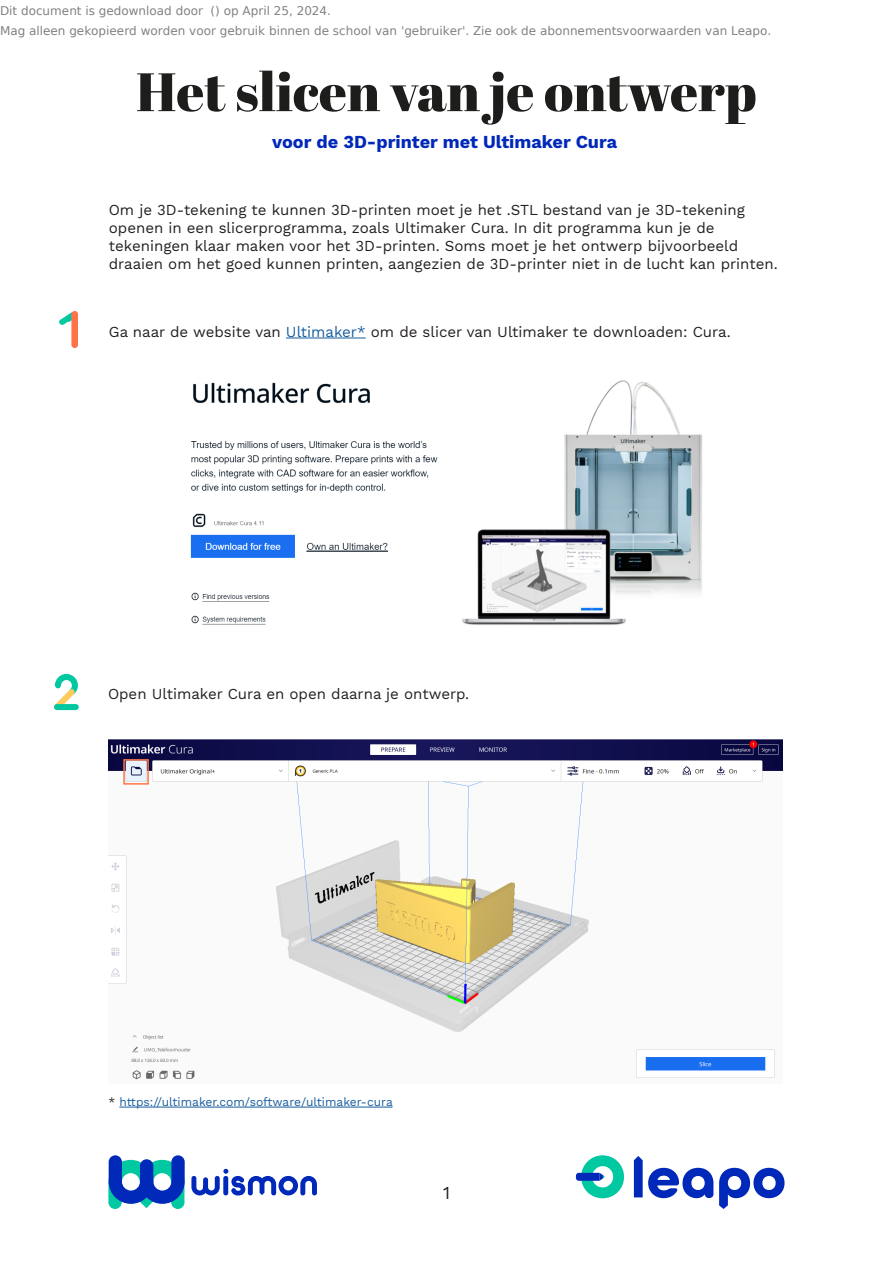
<style>
.page{position:relative;width:893px;height:1263px;background:#fff}
.page>*{position:absolute;margin:0;border:0;box-sizing:border-box;transform-origin:0 0}
.t1{font:54px "Abril Fatface";color:#1d1d1b}
.Alineastijl_1{font:700 18px "Work Sans";color:#0028b9}
.t2{font:18px "Work Sans";color:#231f20}
.Alineastijl_1-2{font:15px/18px "Work Sans";color:#231f20}
.t3{font:12px/20.4px "DejaVu Sans";color:rgb(0 0 0/.5)}
.Alineastijl_1-3{font:12px "Work Sans";color:#175d9e}
.s1{color:#175d9e}
.s2{color:#231f20}
</style>
<div class="page">
<svg style="left:576px;top:1155px;width:48px;height:43px"></svg>
<svg style="left:634px;top:1156px;width:79px;height:42px"></svg>
<svg style="left:719px;top:1168px;width:65px;height:41px"></svg>
<svg style="left:108px;top:1155px;width:77px;height:54px"></svg>
<svg style="left:191px;top:1169px;width:126px;height:26px"></svg>
<img style="left:60px;top:312px;width:17px;height:36px">
<hr style="left:286px;top:338px;width:80px;height:1px;background:#175d9e">
<img style="left:190px;top:380px;width:513px;height:245px">
<svg style="left:54px;top:674px;width:25px;height:36px"></svg>
<div style="left:57px;top:704px;width:19px;height:6px;background:#00c8a0"></div>
<img style="left:108px;top:740px;width:674px;height:340px">
<div style="left:123px;top:759px;width:26px;height:26px;border:2px solid #ff7348"></div>
<hr style="left:119px;top:1107px;width:273px;height:1px;background:#175d9e">
<p class="t3" style="left:0;top:0;width:773px">Dit document is gedownload door () op April 25, 2024.<br>Mag alleen gekopieerd worden voor gebruik binnen de school van 'gebruiker'. Zie ook de abonnementsvoorwaarden van Leapo.</p>
<p class="t1" style="left:136px;top:54px;width:622px">Het slicen van je ontwerp</p>
<p class="Alineastijl_1" style="left:272px;top:131px;width:346px">voor de 3D-printer met Ultimaker Cura</p>
<p class="Alineastijl_1-2" style="left:109px;top:202px;width:638px">Om je 3D-tekening te kunnen 3D-printen moet je het .STL bestand van je 3D-tekening</p>
<p class="Alineastijl_1-2" style="left:109px;top:220px;width:607px">openen in een slicerprogramma, zoals Ultimaker Cura. In dit programma kun je de</p>
<p class="Alineastijl_1-2" style="left:109px;top:238px;width:670px">tekeningen klaar maken voor het 3D-printen. Soms moet je het ontwerp bijvoorbeeld draaien om het goed kunnen printen, aangezien de 3D-printer niet in de lucht kan printen.</p>
<p class="Alineastijl_1-2" style="left:109px;top:323px;width:623px">Ga naar de website van <span class="s1">Ultimaker*</span> om de slicer van Ultimaker te downloaden: Cura.</p>
<p class="Alineastijl_1-2" style="left:108px;top:685px;width:363px">Open Ultimaker Cura en open daarna je ontwerp.</p>
<p class="Alineastijl_1-3" style="left:108px;top:1095px;width:286px"><span class="s2">*</span> https://ultimaker.com/software/ultimaker-cura</p>
<p class="t2" style="left:443px;top:1182px;width:9px">1</p>
</div>
